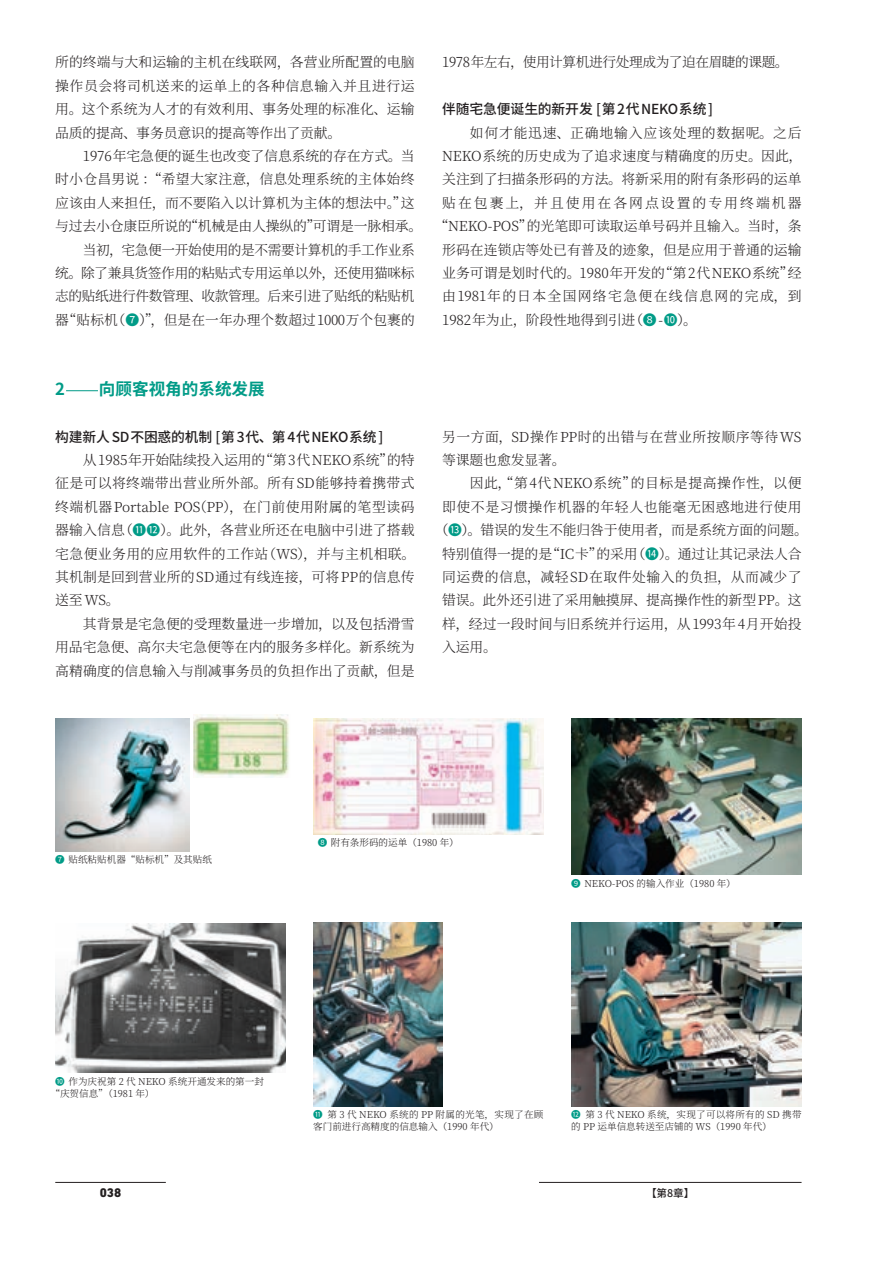
<style>
.page{position:relative;width:893px;height:1263px;background:#fff}
.page>*{position:absolute;margin:0;border:0;box-sizing:border-box;transform-origin:0 0}
.中見出し{font:700 16.65px "Source Han Sans CN";color:#009b87}
.本文{font:300 13.8px/23.4px "Source Han Serif SC";letter-spacing:.005em;color:#231f20;text-align:justify}
.本文-2{font:300 13.8px "Source Han Serif SC";letter-spacing:.045em;color:#231f20}
.小見出し{font:500 13.8px "Source Han Sans CN";letter-spacing:-.01em;color:#231f20}
.本文-3{font:300 13.8px/23.4px "Source Han Serif SC";letter-spacing:.04em;color:#231f20}
.本文-4{font:300 13.8px "Source Han Serif SC";letter-spacing:-.03em;color:#231f20}
.本文-5{font:300 13.8px "Source Han Serif SC";letter-spacing:.035em;color:#231f20}
.本文-6{font:300 13.8px "Source Han Serif SC";letter-spacing:.1em;color:#231f20}
.本文-7{font:300 13.8px "Source Han Serif SC";letter-spacing:.06em;color:#231f20}
.本文-8{font:300 13.8px "Source Han Serif SC";letter-spacing:.15em;color:#231f20}
.t1{font:800 12.75px "DIN Next LT Pro";color:#231f20}
.t2{font:500 10.65px "Source Han Sans CN";color:#231f20}
.cap{font:300 9.6px/12.8px "Source Han Serif SC";color:#231f20}
.s1{font-family:"Source Han Sans CN";font-weight:400;color:#009b87}
</style>
<div class="page">
<img style="left:194px;top:715px;width:95px;height:62px">
<img style="left:571px;top:923px;width:230px;height:183px">
<img style="left:313px;top:923px;width:129px;height:183px">
<img style="left:571px;top:719px;width:230px;height:155px">
<hr style="left:66px;top:390px;width:32px;height:1px;background:#009b87">
<img style="left:313px;top:719px;width:231px;height:115px">
<img style="left:55px;top:923px;width:231px;height:150px">
<img style="left:55px;top:719px;width:134px;height:133px">
<hr style="left:55px;top:1182px;width:111px;height:1px;background:#231f20">
<hr style="left:539px;top:1182px;width:262px;height:1px;background:#231f20">
<p class="本文" style="left:55px;top:51px;width:361px">所的终端与大和运输的主机在线联网，各营业所配置的电脑操作员会将司机送来的运单上的各种信息输入并且进行运用。这个系统为人才的有效利用、事务处理的标准化、运输品质的提高、事务员意识的提高等作出了贡献。</p>
<p class="本文" style="left:55px;top:145px;width:369px;text-align:left;text-indent:28px">1976年宅急便的诞生也改变了信息系统的存在方式。当时小仓昌男说：“希望大家注意，信息处理系统的主体始终应该由人来担任，而不要陷入以计算机为主体的想法中。”这与过去小仓康臣所说的“机械是由人操纵的”可谓是一脉相承。</p>
<p class="本文" style="left:55px;top:238px;width:361px;text-indent:28px">当初，宅急便一开始使用的是不需要计算机的手工作业系统。除了兼具货签作用的粘贴式专用运单以外，还使用猫咪标志的贴纸进行件数管理、收款管理。后来引进了贴纸的粘贴机器“贴标机（<span class="s1">❼</span>）”，但是在一年办理个数超过1000万个包裹的</p>
<p class="中見出し" style="left:55px;top:379px;width:11px">2</p>
<p class="中見出し" style="left:99px;top:379px;width:167px">向顾客视角的系统发展</p>
<p class="小見出し" style="left:55px;top:429px;width:330px">构建新人SD不困惑的机制 [第 3代、第 4代NEKO系统 ]</p>
<p class="本文" style="left:55px;top:449px;width:362px;text-indent:28px">从1985年开始陆续投入运用的“第3代NEKO系统”的特征是可以将终端带出营业所外部。所有SD能够持着携带式终端机器Portable POS（PP），在门前使用附属的笔型读码器输入信息（<span class="s1">⓫⓬</span>）。此外，各营业所还在电脑中引进了搭载宅急便业务用的应用软件的工作站（WS），并与主机相联。其机制是回到营业所的SD通过有线连接，可将PP的信息传送至WS。</p>
<p class="本文" style="left:55px;top:612px;width:361px;text-indent:28px">其背景是宅急便的受理数量进一步增加，以及包括滑雪用品宅急便、高尔夫宅急便等在内的服务多样化。新系统为高精确度的信息输入与削减事务员的负担作出了贡献，但是</p>
<p class="本文-4" style="left:442px;top:55px;width:348px">1978年左右，使用计算机进行处理成为了迫在眉睫的课题。</p>
<p class="小見出し" style="left:442px;top:101px;width:272px">伴随宅急便诞生的新开发 [第 2代NEKO系统 ]</p>
<p class="本文-7" style="left:470px;top:125px;width:333px">如何才能迅速、正确地输入应该处理的数据呢。之后</p>
<p class="本文" style="left:442px;top:145px;width:362px">NEKO系统的历史成为了追求速度与精确度的历史。因此，</p>
<p class="本文" style="left:442px;top:168px;width:361px">关注到了扫描条形码的方法。将新采用的附有条形码的运单</p>
<p class="本文-8" style="left:442px;top:195px;width:361px">贴在包裹上，并且使用在各网点设置的专用终端机器</p>
<p class="本文" style="left:435px;top:215px;width:368px">“NEKO-POS”的光笔即可读取运单号码并且输入。当时，条</p>
<p class="本文" style="left:442px;top:238px;width:361px">形码在连锁店等处已有普及的迹象，但是应用于普通的运输</p>
<p class="本文" style="left:442px;top:261px;width:361px">业务可谓是划时代的。1980年开发的“第2代NEKO系统”经</p>
<p class="本文-6" style="left:442px;top:288px;width:361px">由1981年的日本全国网络宅急便在线信息网的完成，到</p>
<p class="本文" style="left:442px;top:308px;width:256px">1982年为止，阶段性地得到引进（<span class="s1">❽</span>-<span class="s1">❿</span>）。</p>
<p class="本文-3" style="left:442px;top:425px;width:361px">另一方面，SD操作PP时的出错与在营业所按顺序等待WS等课题也愈发显著。</p>
<p class="本文-2" style="left:470px;top:475px;width:333px">因此，“第4代NEKO系统”的目标是提高操作性，以便</p>
<p class="本文-2" style="left:442px;top:499px;width:361px">即使不是习惯操作机器的年轻人也能毫无困惑地进行使用</p>
<p class="本文" style="left:435px;top:519px;width:375px">（<span class="s1">⓭</span>）。错误的发生不能归咎于使用者，而是系统方面的问题。</p>
<p class="本文" style="left:442px;top:542px;width:361px">特别值得一提的是“IC卡”的采用（<span class="s1">⓮</span>）。通过让其记录法人合</p>
<p class="本文-5" style="left:442px;top:569px;width:361px">同运费的信息，减轻SD在取件处输入的负担，从而减少了</p>
<p class="本文" style="left:442px;top:589px;width:361px">错误。此外还引进了采用触摸屏、提高操作性的新型PP。这</p>
<p class="本文" style="left:442px;top:612px;width:361px">样，经过一段时间与旧系统并行运用，从1993年4月开始投</p>
<p class="本文" style="left:442px;top:636px;width:56px">入运用。</p>
<p class="cap" style="left:55px;top:854px;width:158px"><span class="s1">❼</span> 贴纸粘贴机器“贴标机”及其贴纸</p>
<p class="cap" style="left:318px;top:836px;width:142px"><span class="s1">❽</span> 附有条形码的运单（1980 年）</p>
<p class="cap" style="left:571px;top:877px;width:166px"><span class="s1">❾</span> NEKO-POS 的输入作业（1980 年）</p>
<p class="cap" style="left:51px;top:1075px;width:215px;text-indent:5px"><span class="s1">❿</span> 作为庆祝第 2 代 NEKO 系统开通发来的第一封“庆贺信息”（1981 年）</p>
<p class="cap" style="left:313px;top:1108px;width:232px"><span class="s1">⓫</span> 第 3 代 NEKO 系统的 PP 附属的光笔，实现了在顾客门前进行高精度的信息输入（1990 年代）</p>
<p class="cap" style="left:571px;top:1108px;width:232px"><span class="s1">⓬</span> 第 3 代 NEKO 系统，实现了可以将所有的 SD 携带的 PP 运单信息转送至店铺的 WS（1990 年代）</p>
<p class="t1" style="left:100px;top:1185px;width:23px">038</p>
<p class="t2" style="left:646px;top:1187px;width:50px">【第8章】</p>
</div>
